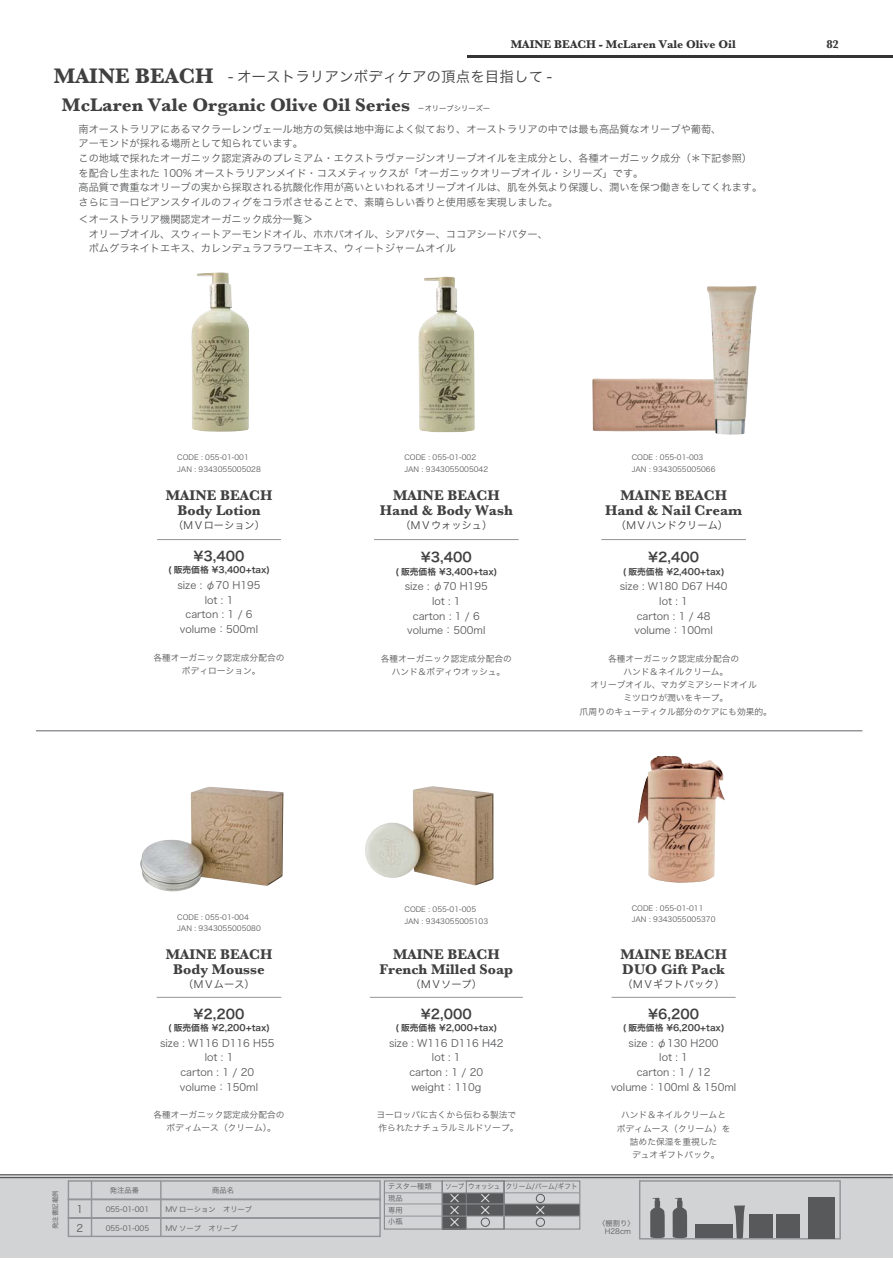
<style>
.page{position:relative;width:893px;height:1263px;background:#fff}
.page>*{position:absolute;margin:0;border:0;box-sizing:border-box;transform-origin:0 0}
.t1{font:700 18.9px "Baskerville";color:#404041}
.t2{font:700 14.55px/14.5px "Baskerville";color:#404041;text-align:center}
.t3{font:14.55px "Hira Kaku Pro W3 90 msp RKSJ H";color:#404041}
.t4{font:13.05px "Hira Kaku Pro W6 90 msp RKSJ H";color:#404041}
.t5{font:13.05px/11.9px "Koz Go Pro Regular 90 msp RKSJ H";color:#fff}
.t6{font:700 11.7px "Baskerville";color:#343435}
.t7{font:10.2px/14.5px "Hira Kaku Pro W3 90 msp RKSJ H";color:#58595b;text-align:center}
.t8{font:10.2px "Hira Kaku Pro W3 90 msp RKSJ H";color:#404041}
.t9{font:8.7px/13px "Hira Kaku Pro W3 90 msp RKSJ H";color:#58595b;text-align:center}
.t10{font:8.7px "Hira Kaku Pro W6 90 msp RKSJ H";color:#404041}
.t11{font:7.35px/11.7px "Hira Kaku Pro W3 90 msp RKSJ H";color:#58595b}
.t12{font:7.35px "Hira Kaku Pro W3 90 msp RKSJ H";color:#58595b;scale:.9 1}
.t13{font:7.35px "Hira Kaku Pro W3 90 msp RKSJ H";color:#404041}
.t14{font:6.6px "Hira Kaku Pro W3 90 msp RKSJ H";color:#58595b}
.s1{font-family:"Baskerville";font-weight:700;font-size:21.9px}
</style>
<div class="page">
<div style="left:0;top:1175px;width:893px;height:82px;background:#d1d3d4"></div>
<hr style="left:467px;top:55px;width:426px;height:2px;background:#343435">
<hr style="left:157px;top:539px;width:124px;height:1px;background:#939598">
<hr style="left:374px;top:539px;width:145px;height:1px;background:#939598">
<hr style="left:601px;top:539px;width:145px;height:1px;background:#939598">
<hr style="left:157px;top:997px;width:124px;height:1px;background:#939598">
<hr style="left:370px;top:997px;width:153px;height:1px;background:#939598">
<hr style="left:612px;top:997px;width:124px;height:1px;background:#939598">
<img style="left:638px;top:756px;width:87px;height:127px">
<hr style="left:0;top:1177px;width:893px;height:1px;background:#404041">
<hr style="left:0;top:1174px;width:893px;height:1px;background:#404041">
<svg style="left:67px;top:1180px;width:513px;height:57px"></svg>
<div style="left:639px;top:1180px;width:202px;height:60px;border:1px solid #939598"></div>
<div style="left:695px;top:1224px;width:37px;height:14px;background:#58595b"></div>
<div style="left:748px;top:1214px;width:24px;height:24px;background:#58595b"></div>
<div style="left:776px;top:1214px;width:24px;height:24px;background:#58595b"></div>
<div style="left:808px;top:1197px;width:26px;height:42px;background:#58595b"></div>
<svg style="left:650px;top:1198px;width:15px;height:40px"></svg>
<svg style="left:673px;top:1198px;width:14px;height:40px"></svg>
<svg style="left:734px;top:1206px;width:11px;height:33px"></svg>
<hr style="left:36px;top:730px;width:826px;height:1px;background:#939598">
<img style="left:592px;top:378px;width:114px;height:53px">
<img style="left:706px;top:286px;width:50px;height:149px">
<img style="left:365px;top:786px;width:129px;height:99px">
<img style="left:140px;top:787px;width:144px;height:105px">
<img style="left:191px;top:272px;width:58px;height:160px">
<img style="left:418px;top:277px;width:57px;height:155px">
<p class="t6" style="left:511px;top:38px;width:226px">MAINE BEACH - McLaren Vale Olive Oil</p>
<p class="t6" style="left:826px;top:38px;width:14px">82</p>
<h2 class="t3" style="left:54px;top:71px;width:500px"><span class="s1">MAINE BEACH</span>　- オーストラリアンボディケアの頂点を目指して -</h2>
<h1 class="t1" style="left:62px;top:94px;width:350px">McLaren Vale Organic Olive Oil Series</h1>
<p class="t13" style="left:410px;top:105px;width:82px">　－オリーブシリーズー</p>
<p class="t7" style="left:79px;top:123px;width:685px;text-align:left">南オーストラリアにあるマクラーレンヴェール地方の気候は地中海によく似ており、オーストラリアの中では最も高品質なオリーブや葡萄、<br>アーモンドが採れる場所として知られています。<br>この地域で採れたオーガニック認定済みのプレミアム・エクストラヴァージンオリーブオイルを主成分とし、各種オーガニック成分（＊下記参照）を配合し生まれた 100% オーストラリアンメイド・コスメティックスが「オーガニックオリーブオイル・シリーズ」です。<br>高品質で貴重なオリーブの実から採取される抗酸化作用が高いといわれるオリーブオイルは、肌を外気より保護し、潤いを保つ働きをしてくれます。さらにヨーロピアンスタイルのフィグをコラボさせることで、素晴らしい香りと使用感を実現しました。</p>
<p class="t7" style="left:79px;top:213px;width:471px;text-align:left">＜オーストラリア機関認定オーガニック成分一覧＞<br>　オリーブオイル、スウィートアーモンドオイル、ホホバオイル、シアバター、ココアシードバター、　ポムグラネイトエキス、カレンデュラフラワーエキス、ウィートジャームオイル</p>
<p class="t11" style="left:177px;top:452px;width:85px">CODE : 055-01-001<br>JAN : 9343055005028</p>
<h2 class="t2" style="left:166px;top:489px;width:108px">MAINE BEACH<br>Body Lotion</h2>
<p class="t8" style="left:173px;top:522px;width:93px">（ＭＶローション）</p>
<p class="t4" style="left:194px;top:551px;width:52px">¥3,400</p>
<p class="t10" style="left:168px;top:567px;width:103px">( 販売価格 ¥3,400+tax)</p>
<p class="t7" style="left:177px;top:579px;width:85px">size : φ70 H195 lot : 1<br>carton : 1 / 6 volume：500ml</p>
<p class="t9" style="left:153px;top:652px;width:133px">各種オーガニック認定成分配合のボディローション。</p>
<p class="t11" style="left:404px;top:452px;width:85px">CODE : 055-01-002<br>JAN : 9343055005042</p>
<h2 class="t2" style="left:380px;top:489px;width:135px">MAINE BEACH<br>Hand &amp; Body Wash</h2>
<p class="t8" style="left:400px;top:522px;width:93px">（ＭＶウォッシュ）</p>
<p class="t4" style="left:421px;top:553px;width:52px">¥3,400</p>
<p class="t10" style="left:395px;top:568px;width:103px">( 販売価格 ¥3,400+tax)</p>
<p class="t7" style="left:405px;top:581px;width:85px">size : φ70 H195 lot : 1<br>carton : 1 / 6 volume：500ml</p>
<p class="t9" style="left:381px;top:653px;width:133px">各種オーガニック認定成分配合のハンド＆ボディウオッシュ。</p>
<p class="t11" style="left:632px;top:452px;width:85px">CODE : 055-01-003<br>JAN : 9343055005066</p>
<h2 class="t2" style="left:605px;top:489px;width:139px">MAINE BEACH<br>Hand &amp; Nail Cream</h2>
<p class="t8" style="left:616px;top:522px;width:114px">（ＭＶハンドクリーム）</p>
<p class="t4" style="left:648px;top:553px;width:52px">¥2,400</p>
<p class="t10" style="left:623px;top:568px;width:103px">( 販売価格 ¥2,400+tax)</p>
<p class="t7" style="left:620px;top:581px;width:109px">size : W180 D67 H40 lot : 1<br>carton : 1 / 48 volume：100ml</p>
<p class="t9" style="left:580px;top:653px;width:194px">各種オーガニック認定成分配合の<br>ハンド＆ネイルクリーム。<br>オリーブオイル、マカダミアシードオイル<br>ミツロウが潤いをキープ。<br>爪周りのキューティクル部分のケアにも効果的。</p>
<p class="t11" style="left:177px;top:912px;width:85px">CODE : 055-01-004<br>JAN : 9343055005080</p>
<p class="t11" style="left:404px;top:904px;width:85px">CODE : 055-01-005<br>JAN : 9343055005103</p>
<p class="t11" style="left:632px;top:903px;width:85px">CODE : 055-01-011<br>JAN : 9343055005370</p>
<p class="t14" style="left:53px;top:1229px;width:41px;rotate:-90deg">発注書記載例</p>
<h2 class="t2" style="left:166px;top:947px;width:108px">MAINE BEACH<br>Body Mousse</h2>
<p class="t8" style="left:183px;top:980px;width:73px">（ＭＶムース）</p>
<p class="t4" style="left:194px;top:1009px;width:52px">¥2,200</p>
<p class="t10" style="left:168px;top:1024px;width:103px">( 販売価格 ¥2,200+tax)</p>
<p class="t7" style="left:160px;top:1037px;width:116px">size : W116 D116 H55 lot : 1<br>carton : 1 / 20<br>volume：150ml</p>
<p class="t9" style="left:153px;top:1110px;width:133px">各種オーガニック認定成分配合のボディムース（クリーム）。</p>
<h2 class="t2" style="left:379px;top:947px;width:135px">MAINE BEACH<br>French Milled Soap</h2>
<p class="t8" style="left:411px;top:980px;width:73px">（ＭＶソープ）</p>
<p class="t4" style="left:421px;top:1009px;width:52px">¥2,000</p>
<p class="t10" style="left:395px;top:1024px;width:103px">( 販売価格 ¥2,000+tax)</p>
<p class="t7" style="left:389px;top:1037px;width:116px">size : W116 D116 H42 lot : 1<br>carton : 1 / 20<br>weight：110g</p>
<p class="t9" style="left:376px;top:1110px;width:144px;text-align:left">ヨーロッパに古くから伝わる製法で作られたナチュラルミルドソープ。</p>
<h2 class="t2" style="left:620px;top:947px;width:108px;text-align:left">MAINE BEACH<br>DUO Gift Pack</h2>
<p class="t8" style="left:623px;top:980px;width:104px">（ＭＶギフトパック）</p>
<p class="t4" style="left:648px;top:1009px;width:52px">¥6,200</p>
<p class="t10" style="left:623px;top:1024px;width:103px">( 販売価格 ¥6,200+tax)</p>
<p class="t7" style="left:611px;top:1037px;width:127px">size : φ130 H200<br>lot : 1<br>carton : 1 / 12<br>volume：100ml &amp; 150ml</p>
<p class="t9" style="left:617px;top:1110px;width:115px">ハンド＆ネイルクリームとボディムース（クリーム）を詰めた保湿を重視した<br>デュオギフトパック。</p>
<p class="t11" style="left:388px;top:1182px;width:45px">テスター種類現品<br>専用<br>小瓶</p>
<p class="t12" style="left:445px;top:1184px;width:149px">ソープ ウォッシュ クリーム/バーム/ギフト</p>
<p class="t11" style="left:110px;top:1186px;width:31px">発注品番</p>
<p class="t11" style="left:212px;top:1186px;width:23px">商品名</p>
<p class="t5" style="left:448px;top:1194px;width:15px">×</p>
<p class="t5" style="left:479px;top:1194px;width:15px">×</p>
<p class="t7" style="left:76px;top:1202px;width:8px;line-height:18.5px;text-align:left">1<br>2</p>
<p class="t11" style="left:106px;top:1204px;width:45px">055-01-001</p>
<p class="t11" style="left:165px;top:1204px;width:88px">MV ローション　オリーブ</p>
<p class="t5" style="left:534px;top:1206px;width:15px">×</p>
<p class="t5" style="left:448px;top:1206px;width:15px">× ×</p>
<p class="t5" style="left:479px;top:1206px;width:15px">×</p>
<p class="t11" style="left:106px;top:1223px;width:45px">055-01-005</p>
<p class="t11" style="left:165px;top:1223px;width:74px">MV ソープ　オリーブ</p>
<p class="t11" style="left:598px;top:1220px;width:38px;line-height:8.7px;text-align:center">〈棚割り〉<br>H28cm</p>
</div>
